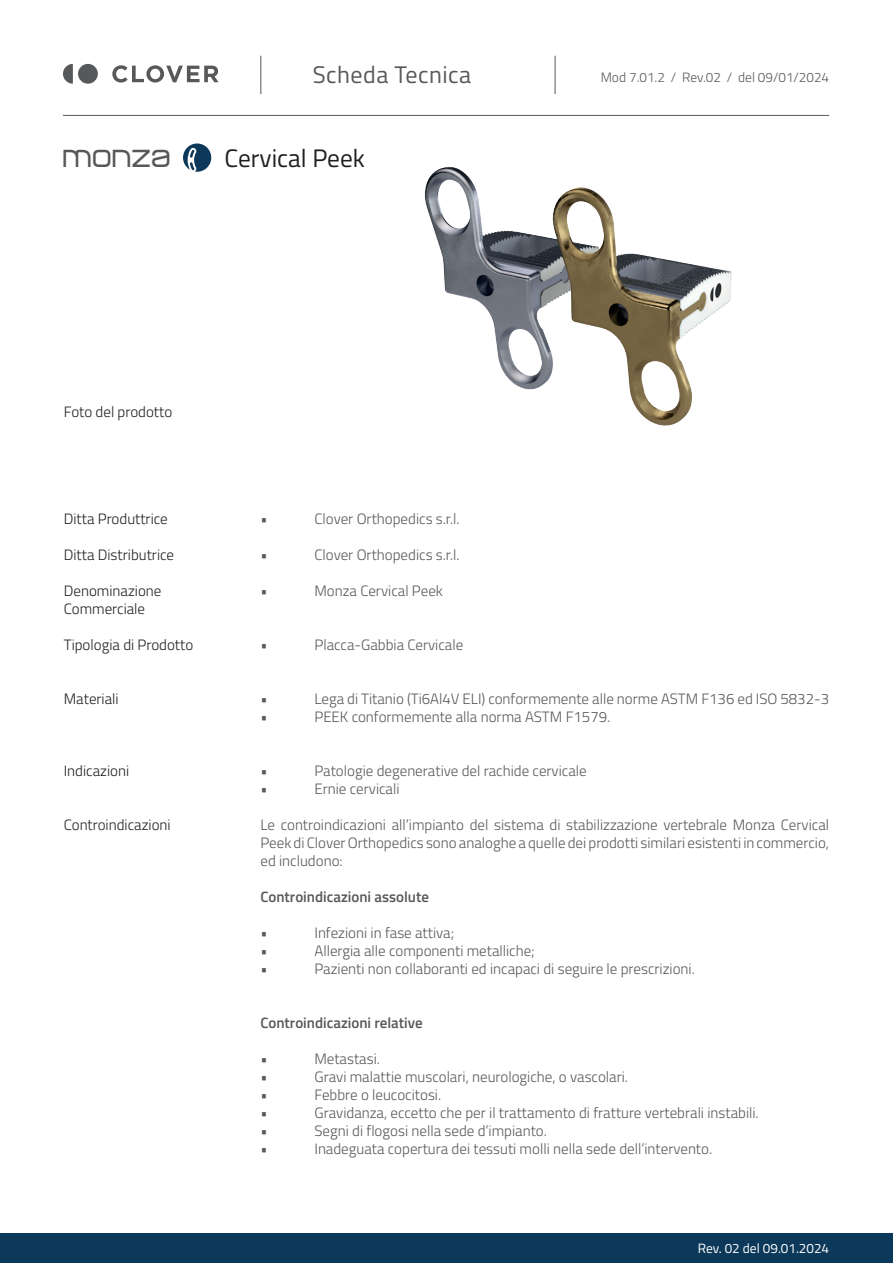
<style>
.page{position:relative;width:893px;height:1263px;background:#fff}
.page>*{position:absolute;margin:0;border:0;box-sizing:border-box;transform-origin:0 0}
.t1{font:33.6px "Not Just Groovy";color:#57585a}
.t2{font:25.35px "Titillium Web";color:#231f20}
.t3{font:24px "Titillium";letter-spacing:.02em;color:#57585a}
.t4{font:300 15px/18px "Titillium";color:#57585a;text-align:justify}
.t5{font:300 15px/18px "Titillium";color:#231f20}
.t6{font:600 15px "Titillium";color:#57585a}
.t7{font:300 13.5px "Titillium";color:#57585a}
.t8{font:13.5px "Titillium";color:#fff}
</style>
<div class="page">
<hr style="left:261px;top:56px;width:1px;height:38px;background:#57585a">
<hr style="left:555px;top:56px;width:1px;height:38px;background:#57585a">
<hr style="left:63px;top:115px;width:766px;height:1px;background:#57585a">
<svg style="left:63px;top:64px;width:35px;height:20px"></svg>
<svg style="left:112px;top:65px;width:107px;height:18px"></svg>
<div style="left:0;top:1233px;width:893px;height:30px;background:#0c385a"></div>
<svg style="left:183px;top:143px;width:28px;height:29px"></svg>
<img style="left:425px;top:166px;width:307px;height:260px">
<h3 class="t3" style="left:313px;top:57px;width:160px">Scheda Tecnica</h3>
<p class="t7" style="left:601px;top:67px;width:230px">Mod 7.01.2 / Rev.02 / del 09/01/2024</p>
<h1 class="t1" style="left:63px;top:135px;width:110px">monza</h1>
<h2 class="t2" style="left:224px;top:140px;width:142px">Cervical Peek</h2>
<p class="t5" style="left:64px;top:402px;width:110px">Foto del prodotto</p>
<p class="t5" style="left:64px;top:509px;width:106px">Ditta Produttrice</p>
<p class="t5" style="left:64px;top:545px;width:112px">Ditta Distributrice</p>
<p class="t5" style="left:64px;top:581px;width:99px">Denominazione<br>Commerciale</p>
<p class="t5" style="left:64px;top:635px;width:131px">Tipologia di Prodotto</p>
<p class="t5" style="left:64px;top:689px;width:56px">Materiali</p>
<p class="t5" style="left:64px;top:761px;width:67px">Indicazioni</p>
<p class="t5" style="left:64px;top:815px;width:108px">Controindicazioni</p>
<p class="t4" style="left:260px;top:509px;width:9px">•</p>
<p class="t4" style="left:314px;top:509px;width:147px">Clover Orthopedics s.r.l.</p>
<p class="t4" style="left:260px;top:545px;width:9px">•</p>
<p class="t4" style="left:314px;top:545px;width:147px">Clover Orthopedics s.r.l.</p>
<p class="t4" style="left:260px;top:581px;width:9px">•</p>
<p class="t4" style="left:314px;top:581px;width:130px">Monza Cervical Peek</p>
<p class="t4" style="left:260px;top:635px;width:9px">•</p>
<p class="t4" style="left:314px;top:635px;width:150px">Placca-Gabbia Cervicale</p>
<p class="t4" style="left:260px;top:689px;width:9px">•</p>
<p class="t4" style="left:314px;top:689px;width:516px">Lega di Titanio (Ti6Al4V ELI) conformemente alle norme ASTM F136 ed ISO 5832-3</p>
<p class="t4" style="left:260px;top:707px;width:9px">•</p>
<p class="t4" style="left:314px;top:707px;width:297px">PEEK conformemente alla norma ASTM F1579.</p>
<p class="t4" style="left:260px;top:761px;width:9px">•</p>
<p class="t4" style="left:314px;top:761px;width:274px">Patologie degenerative del rachide cervicale</p>
<p class="t4" style="left:260px;top:779px;width:9px">•</p>
<p class="t4" style="left:314px;top:779px;width:87px">Ernie cervicali</p>
<p class="t4" style="left:260px;top:815px;width:570px">Le controindicazioni all’impianto del sistema di stabilizzazione vertebrale Monza Cervical Peek di Clover Orthopedics sono analoghe a quelle dei prodotti similari esistenti in commercio, ed includono:</p>
<p class="t6" style="left:260px;top:885px;width:170px">Controindicazioni assolute</p>
<p class="t4" style="left:260px;top:923px;width:9px">•</p>
<p class="t4" style="left:314px;top:923px;width:141px">Infezioni in fase attiva;</p>
<p class="t4" style="left:260px;top:941px;width:9px">•</p>
<p class="t4" style="left:314px;top:941px;width:222px">Allergia alle componenti metalliche;</p>
<p class="t4" style="left:260px;top:959px;width:9px">•</p>
<p class="t4" style="left:314px;top:959px;width:382px">Pazienti non collaboranti ed incapaci di seguire le prescrizioni.</p>
<p class="t6" style="left:260px;top:1011px;width:164px">Controindicazioni relative</p>
<p class="t4" style="left:260px;top:1049px;width:9px">•</p>
<p class="t4" style="left:314px;top:1049px;width:67px">Metastasi.</p>
<p class="t4" style="left:260px;top:1067px;width:9px">•</p>
<p class="t4" style="left:314px;top:1067px;width:315px">Gravi malattie muscolari, neurologiche, o vascolari.</p>
<p class="t4" style="left:260px;top:1085px;width:9px">•</p>
<p class="t4" style="left:314px;top:1085px;width:128px">Febbre o leucocitosi.</p>
<p class="t4" style="left:260px;top:1103px;width:9px">•</p>
<p class="t4" style="left:314px;top:1103px;width:446px">Gravidanza, eccetto che per il trattamento di fratture vertebrali instabili.</p>
<p class="t4" style="left:260px;top:1121px;width:9px">•</p>
<p class="t4" style="left:314px;top:1121px;width:234px">Segni di flogosi nella sede d’impianto.</p>
<p class="t4" style="left:260px;top:1139px;width:9px">•</p>
<p class="t4" style="left:314px;top:1139px;width:399px">Inadeguata copertura dei tessuti molli nella sede dell’intervento.</p>
<p class="t8" style="left:698px;top:1238px;width:133px">Rev. 02 del 09.01.2024</p>
</div>
